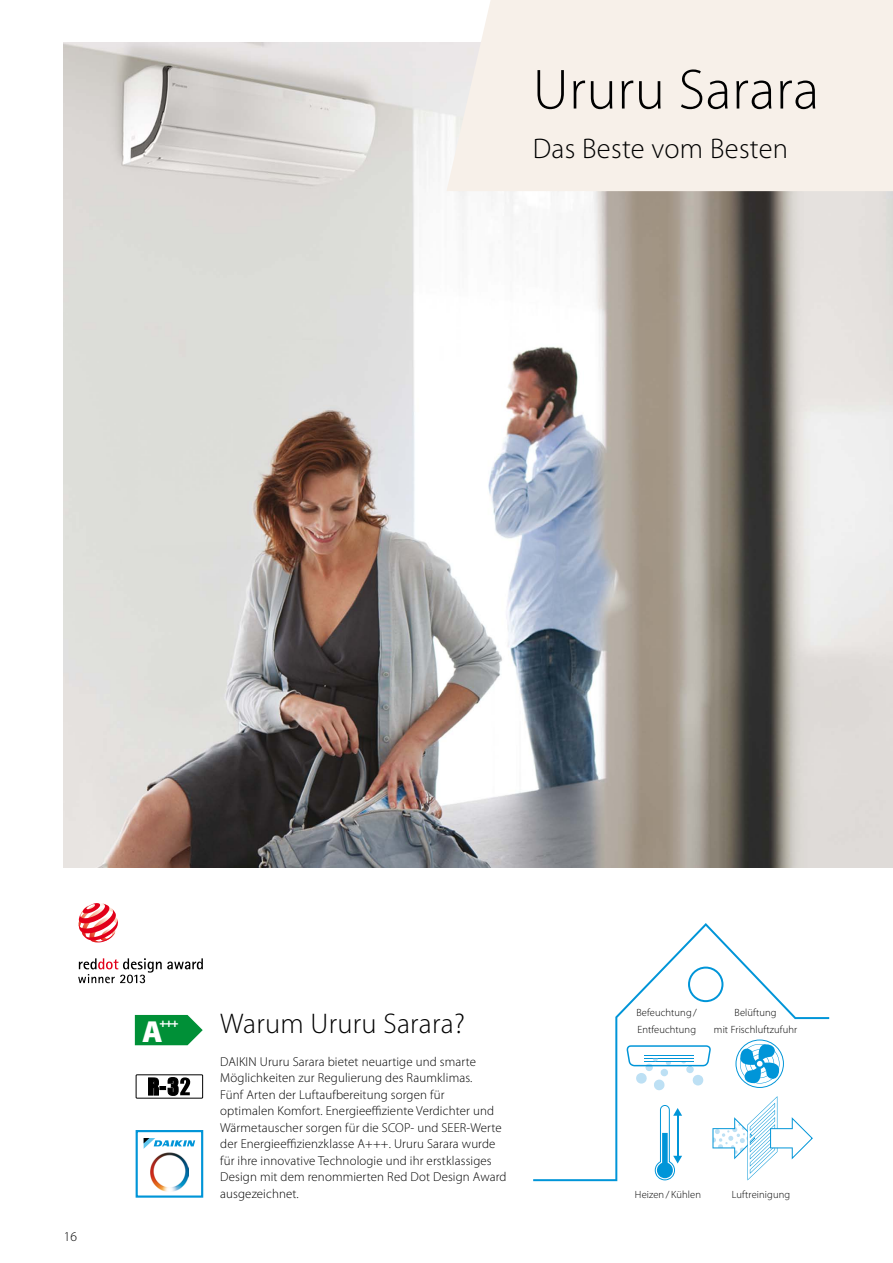
<style>
.page{position:relative;width:893px;height:1263px;background:#fff}
.page>*{position:absolute;margin:0;border:0;box-sizing:border-box;transform-origin:0 0}
.t1{font:300 57px "Myriad Pro";letter-spacing:.01em;color:#000}
.t2{font:900 30.6px "Myriad Pro";color:#fff}
.t3{font:300 28.5px "Myriad Pro";letter-spacing:.01em;color:#000}
.t4{font:300 13.5px "Myriad Pro";color:#000}
.t5{font:300 12.9px/16.5px "Myriad Pro";letter-spacing:.01em;color:#000}
.t6{font:900 11.85px "Myriad Pro";color:#fff}
.t7{font:300 10.5px/16.5px "Myriad Pro";letter-spacing:.01em;color:#000}
</style>
<div class="page">
<img style="left:64px;top:43px;width:829px;height:825px">
<svg style="left:78px;top:958px;width:125px;height:25px"></svg>
<svg style="left:79px;top:903px;width:39px;height:39px"></svg>
<svg style="left:135px;top:1015px;width:68px;height:30px;background:#1d9c4d"></svg>
<svg style="left:533px;top:923px;width:296px;height:258px"></svg>
<svg style="left:712px;top:1096px;width:101px;height:84px"></svg>
<svg style="left:735px;top:1039px;width:49px;height:49px"></svg>
<div style="left:136px;top:1074px;width:67px;height:25px;border:1px solid #000"></div>
<svg style="left:148px;top:1077px;width:42px;height:19px"></svg>
<div style="left:136px;top:1130px;width:67px;height:68px;border:2px solid #0095d8"></div>
<svg style="left:144px;top:1138px;width:51px;height:11px"></svg>
<img style="left:150px;top:1152px;width:39px;height:39px">
<svg style="left:688px;top:966px;width:35px;height:36px"></svg>
<div style="left:446px;top:0;width:447px;height:191px;background:#f7f0e9"></div>
<h1 class="t1" style="left:533px;top:55px;width:288px">Ururu Sarara</h1>
<h3 class="t3" style="left:533px;top:131px;width:257px">Das Beste vom Besten</h3>
<p class="t4" style="left:64px;top:1228px;width:15px">16</p>
<h2 class="t2" style="left:142px;top:1011px;width:22px">A</h2>
<p class="t6" style="left:160px;top:1015px;width:20px">+++</p>
<h3 class="t3" style="left:220px;top:1006px;width:246px">Warum Ururu Sarara?</h3>
<p class="t5" style="left:220px;top:1053px;width:288px">DAIKIN Ururu Sarara bietet neuartige und smarte Möglichkeiten zur Regulierung des Raumklimas.<br>Fünf Arten der Luftaufbereitung sorgen für<br>optimalen Komfort. Energieeffiziente Verdichter und Wärmetauscher sorgen für die SCOP- und SEER-Werte der Energieeffizienzklasse A+++. Ururu Sarara wurde für ihre innovative Technologie und ihr erstklassiges Design mit dem renommierten Red Dot Design Award ausgezeichnet.</p>
<p class="t7" style="left:636px;top:1004px;width:62px">Befeuchtung /<br>Entfeuchtung</p>
<p class="t7" style="left:714px;top:1004px;width:85px;text-align:center">Belüftung<br>mit Frischluftzufuhr</p>
<p class="t7" style="left:635px;top:1186px;width:67px">Heizen / Kühlen</p>
<p class="t7" style="left:732px;top:1186px;width:60px">Luftreinigung</p>
</div>
